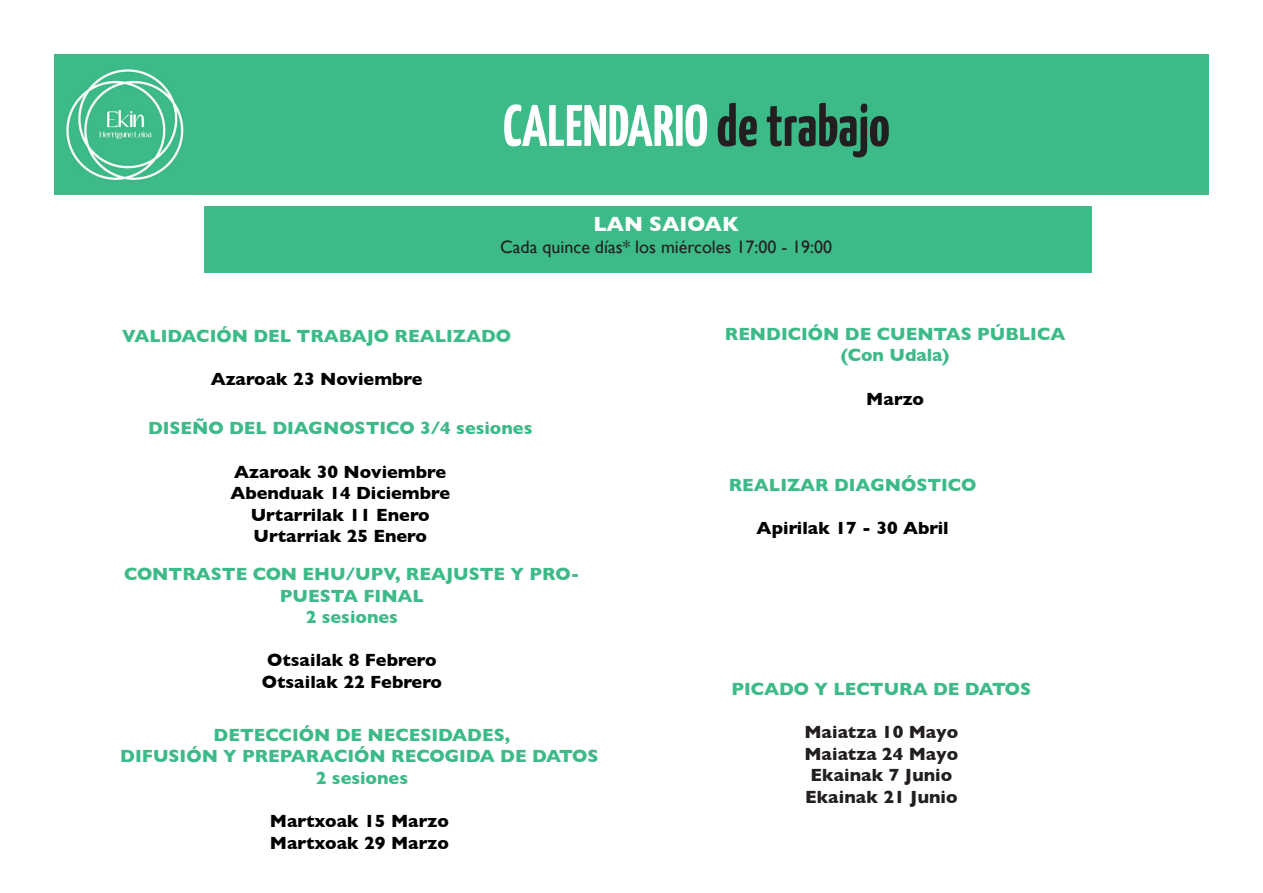
<style>
.page{position:relative;width:1263px;height:893px;background:#fff}
.page>*{position:absolute;margin:0;border:0;box-sizing:border-box;transform-origin:0 0}
.t1{font:700 58.5px "Yanone Kaffeesatz";color:#fff}
.t2{font:700 21px "Gill Sans";color:#fff}
.t3{font:700 18px/21.6px "Gill Sans";color:#3cba87;text-align:center}
.t4{font:700 18px "Gill Sans";color:#000}
.t5{font:700 18px "Gill Sans";color:#231f20}
.t6{font:18px "Gill Sans";color:#231f20}
.s1{color:#231f20}
</style>
<div class="page">
<div style="left:184px;top:54px;width:1025px;height:141px;background:#3cba87"></div>
<img style="left:54px;top:54px;width:141px;height:141px">
<div style="left:204px;top:206px;width:887px;height:66px;background:#3cba87"></div>
<p class="t1" style="left:503px;top:90px;width:388px">CALENDARIO <span class="s1">de trabajo</span></p>
<p class="t2" style="left:593px;top:208px;width:147px">LAN SAIOAK</p>
<p class="t6" style="left:500px;top:236px;width:333px">Cada quince días* los miércoles 17:00 - 19:00</p>
<p class="t3" style="left:122px;top:325px;width:391px">VALIDACIÓN DEL TRABAJO REALIZADO</p>
<p class="t4" style="left:211px;top:365px;width:213px">Azaroak 23 Noviembre</p>
<p class="t3" style="left:148px;top:417px;width:386px">DISEÑO DEL DIAGNOSTICO 3/4 sesiones</p>
<p class="t4" style="left:234px;top:457px;width:213px">Azaroak 30 Noviembre</p>
<p class="t4" style="left:230px;top:479px;width:221px">Abenduak 14 Diciembre</p>
<p class="t4" style="left:251px;top:500px;width:180px">Urtarrilak 11 Enero</p>
<p class="t4" style="left:253px;top:522px;width:175px">Urtarriak 25 Enero</p>
<p class="t3" style="left:124px;top:563px;width:457px">CONTRASTE CON EHU/UPV, REAJUSTE Y PRO-<br>PUESTA FINAL</p>
<p class="t3" style="left:306px;top:606px;width:94px">2 sesiones</p>
<p class="t4" style="left:267px;top:646px;width:171px">Otsailak 8 Febrero</p>
<p class="t4" style="left:262px;top:668px;width:182px">Otsailak 22 Febrero</p>
<p class="t3" style="left:214px;top:723px;width:298px">DETECCIÓN DE NECESIDADES,</p>
<p class="t3" style="left:120px;top:745px;width:480px">DIFUSIÓN Y PREPARACIÓN RECOGIDA DE DATOS</p>
<p class="t3" style="left:316px;top:766px;width:94px">2 sesiones</p>
<p class="t4" style="left:270px;top:807px;width:181px">Martxoak 15 Marzo</p>
<p class="t4" style="left:270px;top:828px;width:181px">Martxoak 29 Marzo</p>
<p class="t3" style="left:725px;top:322px;width:342px">RENDICIÓN DE CUENTAS PÚBLICA</p>
<p class="t3" style="left:841px;top:344px;width:110px">(Con Udala)</p>
<p class="t4" style="left:866px;top:384px;width:59px">Marzo</p>
<p class="t3" style="left:729px;top:473px;width:249px">REALIZAR DIAGNÓSTICO</p>
<p class="t4" style="left:756px;top:514px;width:194px">Apirilak 17 - 30 Abril</p>
<p class="t3" style="left:731px;top:678px;width:301px">PICADO Y LECTURA DE DATOS</p>
<p class="t5" style="left:804px;top:718px;width:155px">Maiatza 10 Mayo</p>
<p class="t5" style="left:804px;top:739px;width:155px">Maiatza 24 Mayo</p>
<p class="t5" style="left:810px;top:761px;width:143px">Ekainak 7 Junio</p>
<p class="t5" style="left:805px;top:782px;width:154px">Ekainak 21 Junio</p>
</div>
